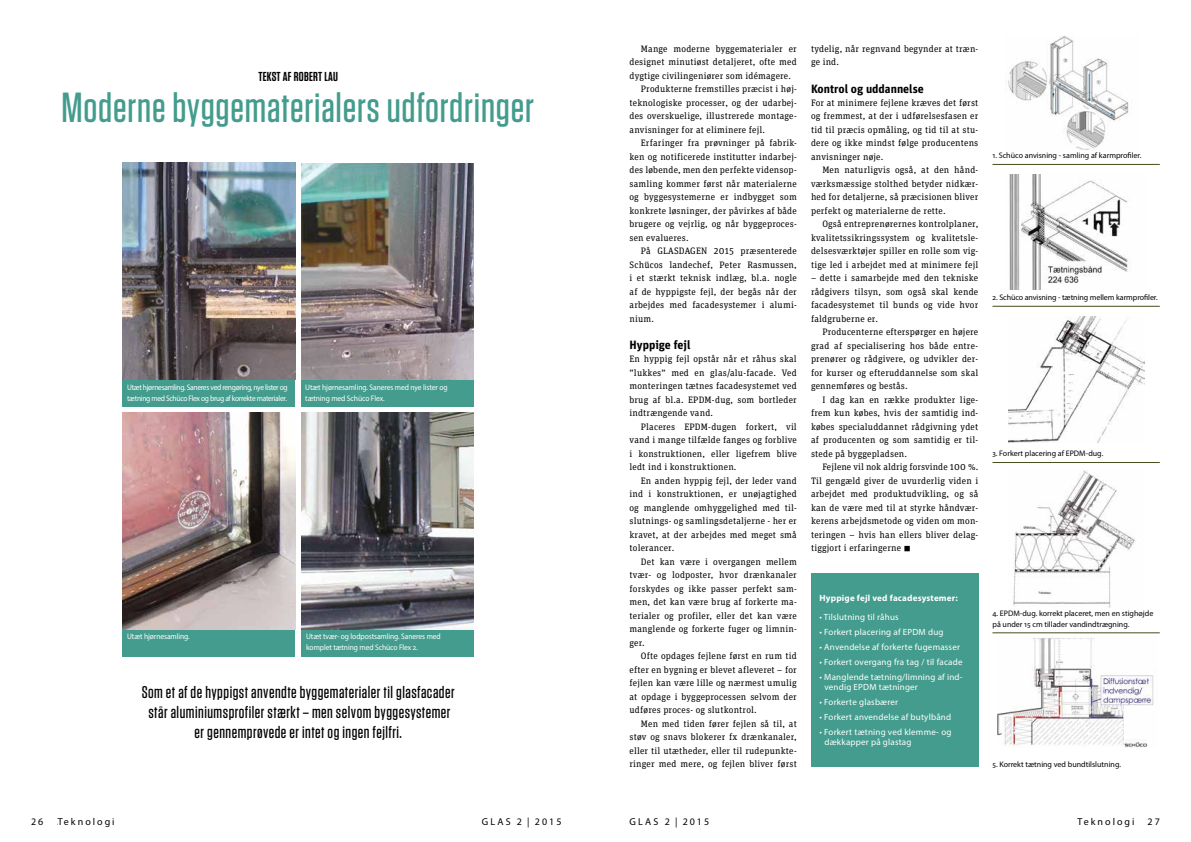
<style>
.page{position:relative;width:1191px;height:842px;background:#fff}
.page>*{position:absolute;margin:0;border:0;box-sizing:border-box;transform-origin:0 0}
.t1{font:500 42px "Tungsten";letter-spacing:.02em;color:#439c8d}
.t2{font:500 17px/20px "Tungsten";letter-spacing:.03em;color:#000;text-align:center}
.t3{font:600 13px "Tungsten";letter-spacing:.02em;color:#000}
.t4{font:700 12px "Unit Pro";color:#000}
.t5{font:10px "Myriad Pro";letter-spacing:.2em;color:#000}
.t6{font:9.3px/13.5px "Unit Slab Pro";letter-spacing:.02em;color:#000;text-align:justify}
.t7{font:9px/10px "Myriad Pro";letter-spacing:.02em;color:#fff}
.t8{font:700 9px "Myriad Pro";letter-spacing:.02em;color:#fff}
.t9{font:8px/11px "Myriad Pro";color:#000}
.t10{font:8px/11px "Myriad Pro";letter-spacing:-.01em;color:#fff;scale:.94 1}
.t11{font:8px/11px "Myriad Pro";letter-spacing:-.04em;color:#fff;scale:.94 1}
</style>
<div class="page">
<div style="left:811px;top:574px;width:167px;height:193px;background:#439c8d"></div>
<div style="left:122px;top:379px;width:173px;height:28px;background:#439c8d"></div>
<div style="left:301px;top:379px;width:173px;height:28px;background:#439c8d"></div>
<div style="left:301px;top:629px;width:173px;height:28px;background:#439c8d"></div>
<div style="left:122px;top:629px;width:173px;height:28px;background:#439c8d"></div>
<img style="left:1008px;top:36px;width:121px;height:115px">
<img style="left:1009px;top:174px;width:122px;height:115px">
<img style="left:1008px;top:317px;width:136px;height:126px">
<img style="left:1013px;top:470px;width:122px;height:138px">
<hr style="left:992px;top:164px;width:167px;height:1px;background:#444f1d">
<hr style="left:992px;top:306px;width:167px;height:1px;background:#444f1d">
<hr style="left:992px;top:462px;width:167px;height:1px;background:#444f1d">
<hr style="left:992px;top:633px;width:167px;height:1px;background:#444f1d">
<img style="left:997px;top:638px;width:161px;height:109px">
<img style="left:122px;top:162px;width:173px;height:217px">
<img style="left:301px;top:163px;width:173px;height:216px">
<img style="left:301px;top:412px;width:173px;height:217px">
<img style="left:122px;top:412px;width:173px;height:217px">
<h3 class="t3" style="left:258px;top:70px;width:81px">TEKST AF ROBERT LAU</h3>
<h1 class="t1" style="left:61px;top:85px;width:474px">Moderne byggematerialers udfordringer</h1>
<p class="t11" style="left:127px;top:382px;width:172px">Utæt hjørnesamling. Saneres ved rengøring, nye lister og tætning med Schüco Flex og brug af korrekte materialer.</p>
<p class="t10" style="left:305px;top:382px;width:153px">Utæt hjørnesamling. Saneres med nye lister og tætning med Schüco Flex.</p>
<p class="t10" style="left:127px;top:631px;width:68px">Utæt hjørnesamling.</p>
<p class="t10" style="left:306px;top:631px;width:145px">Utæt tvær- og lodpostsamling. Saneres med komplet tætning med Schüco Flex 2.</p>
<h2 class="t2" style="left:142px;top:682px;width:314px">Som et af de hyppigst anvendte byggematerialer til glasfacader står aluminiumsprofiler stærkt – men selvom byggesystemer er gennemprøvede er intet og ingen fejlfri.</h2>
<p class="t6" style="left:641px;top:41px;width:157px">Mange moderne byggematerialer er</p>
<p class="t6" style="left:629px;top:55px;width:169px">designet minutiøst detaljeret, ofte med</p>
<p class="t6" style="left:629px;top:68px;width:163px">dygtige civilingeniører som idémagere.</p>
<p class="t6" style="left:641px;top:82px;width:157px">Produkterne fremstilles præcist i høj-</p>
<p class="t6" style="left:629px;top:95px;width:169px">teknologiske processer, og der udarbej-</p>
<p class="t6" style="left:629px;top:109px;width:169px">des overskuelige, illustrerede montage-</p>
<p class="t6" style="left:629px;top:122px;width:137px">anvisninger for at eliminere fejl.</p>
<p class="t6" style="left:641px;top:136px;width:157px">Erfaringer fra prøvninger på fabrik-</p>
<p class="t6" style="left:629px;top:149px;width:169px">ken og notificerede institutter indarbej-</p>
<p class="t6" style="left:629px;top:163px;width:169px">des løbende, men den perfekte vidensop-</p>
<p class="t6" style="left:629px;top:176px;width:169px">samling kommer først når materialerne</p>
<p class="t6" style="left:629px;top:190px;width:169px">og byggesystemerne er indbygget som</p>
<p class="t6" style="left:629px;top:203px;width:169px">konkrete løsninger, der påvirkes af både</p>
<p class="t6" style="left:629px;top:217px;width:169px">brugere og vejrlig, og når byggeproces-</p>
<p class="t6" style="left:629px;top:230px;width:61px">sen evalueres.</p>
<p class="t6" style="left:641px;top:244px;width:157px">På GLASDAGEN 2015 præsenterede</p>
<p class="t6" style="left:629px;top:257px;width:169px">Schücos landechef, Peter Rasmussen,</p>
<p class="t6" style="left:629px;top:271px;width:169px">i et stærkt teknisk indlæg, bl.a. nogle</p>
<p class="t6" style="left:629px;top:284px;width:169px">af de hyppigste fejl, der begås når der</p>
<p class="t6" style="left:629px;top:298px;width:169px">arbejdes med facadesystemer i alumi-</p>
<p class="t6" style="left:629px;top:311px;width:26px">nium.</p>
<p class="t4" style="left:629px;top:337px;width:62px">Hyppige fejl</p>
<p class="t6" style="left:629px;top:352px;width:169px">En hyppig fejl opstår når et råhus skal ”lukkes” med en glas/alu-facade. Ved monteringen tætnes facadesystemet ved brug af bl.a. EPDM-dug, som bortleder indtrængende vand.</p>
<p class="t6" style="left:629px;top:419px;width:169px;text-indent:11px">Placeres EPDM-dugen forkert, vil vand i mange tilfælde fanges og forblive i konstruktionen, eller ligefrem blive ledt ind i konstruktionen.</p>
<p class="t6" style="left:629px;top:473px;width:169px;text-indent:11px">En anden hyppig fejl, der leder vand ind i konstruktionen, er unøjagtighed og manglende omhyggelighed med til&shy;slutnings- og samlingsdetaljerne - her er kravet, at der arbejdes med meget små tolerancer.</p>
<p class="t6" style="left:629px;top:554px;width:169px;text-indent:11px">Det kan være i overgangen mellem tvær- og lodposter, hvor drænkanaler forskydes og ikke passer perfekt sam&shy;men, det kan være brug af forkerte ma&shy;terialer og profiler, eller det kan være manglende og forkerte fuger og limnin&shy;ger.</p>
<p class="t6" style="left:629px;top:649px;width:169px;text-indent:11px">Ofte opdages fejlene først en rum tid efter en bygning er blevet afleveret – for fejlen kan være lille og nærmest umulig at opdage i byggeprocessen selvom der udføres proces- og slutkontrol.</p>
<p class="t6" style="left:629px;top:716px;width:169px;text-indent:11px">Men med tiden fører fejlen så til, at støv og snavs blokerer fx drænkanaler, eller til utætheder, eller til rudepunkte&shy;ringer med mere, og fejlen bliver først</p>
<p class="t6" style="left:811px;top:41px;width:169px">tydelig, når regnvand begynder at træn&shy;ge ind.</p>
<p class="t4" style="left:811px;top:81px;width:114px">Kontrol og uddannelse</p>
<p class="t6" style="left:811px;top:95px;width:169px">For at minimere fejlene kræves det først og fremmest, at der i udførelsesfasen er tid til præcis opmåling, og tid til at stu&shy;dere og ikke mindst følge producentens anvisninger nøje.</p>
<p class="t6" style="left:811px;top:163px;width:169px;text-indent:11px">Men naturligvis også, at den hånd&shy;værksmæssige stolthed betyder nidkær&shy;hed for detaljerne, så præcisionen bliver perfekt og materialerne de rette.</p>
<p class="t6" style="left:811px;top:217px;width:169px;text-indent:11px">Også entreprenørernes kontrolplaner, kvalitetssikringssystem og kvalitetsle&shy;delsesværktøjer spiller en rolle som vig&shy;tige led i arbejdet med at minimere fejl</p>
<p class="t6" style="left:811px;top:271px;width:169px">– dette i samarbejde med den tekniske rådgivers tilsyn, som også skal kende facadesystemet til bunds og vide hvor faldgruberne er.</p>
<p class="t6" style="left:811px;top:325px;width:169px;text-indent:11px">Producenterne efterspørger en højere grad af specialisering hos både entre&shy;prenører og rådgivere, og udvikler der&shy;for kurser og efteruddannelse som skal gennemføres og bestås.</p>
<p class="t6" style="left:811px;top:392px;width:169px;text-indent:11px">I dag kan en række produkter lige&shy;frem kun købes, hvis der samtidig ind&shy;købes specialuddannet rådgivning ydet af producenten og som samtidig er til&shy;stede på byggepladsen.</p>
<p class="t6" style="left:811px;top:460px;width:169px;text-indent:11px">Fejlene vil nok aldrig forsvinde 100 %.<br>Til gengæld giver de uvurderlig viden i arbejdet med produktudvikling, og så kan de være med til at styrke håndvær&shy;kerens arbejdsmetode og viden om mon&shy;teringen – hvis han ellers bliver delag&shy;tiggjort i erfaringerne ■</p>
<p class="t8" style="left:819px;top:592px;width:140px">Hyppige fejl ved facadesystemer:</p>
<p class="t7" style="left:819px;top:612px;width:81px">• Tilslutning til råhus</p>
<p class="t7" style="left:819px;top:627px;width:126px">• Forkert placering af EPDM dug</p>
<p class="t7" style="left:819px;top:642px;width:142px">• Anvendelse af forkerte fugemasser</p>
<p class="t7" style="left:819px;top:657px;width:144px">• Forkert overgang fra tag / til facade</p>
<p class="t7" style="left:824px;top:672px;width:140px;text-indent:-5px">• Manglende tætning/limning af ind&shy;vendig EPDM tætninger</p>
<p class="t7" style="left:819px;top:697px;width:80px">• Forkerte glasbærer</p>
<p class="t7" style="left:819px;top:712px;width:133px">• Forkert anvendelse af butylbånd</p>
<p class="t7" style="left:824px;top:727px;width:128px;text-indent:-5px">• Forkert tætning ved klemme- og dækkapper på glastag</p>
<p class="t9" style="left:992px;top:150px;width:150px">1. Schüco anvisning - samling af karmprofiler.</p>
<p class="t9" style="left:992px;top:292px;width:167px">2. Schüco anvisning - tætning mellem karmprofiler.</p>
<p class="t9" style="left:992px;top:448px;width:112px">3. Forkert placering af EPDM-dug.</p>
<p class="t9" style="left:992px;top:608px;width:162px">4. EPDM-dug. korrekt placeret, men en stighøjde på under 15 cm tillader vandindtrægning.</p>
<p class="t9" style="left:992px;top:759px;width:130px">5. Korrekt tætning ved bundtilslutning.</p>
<p class="t5" style="left:31px;top:815px;width:14px">26</p>
<p class="t5" style="left:57px;top:815px;width:61px">Ar itektur</p>
<p class="t5" style="left:482px;top:815px;width:81px">GLAS 2 | 2015</p>
<p class="t5" style="left:629px;top:815px;width:81px">GLAS 2 | 2015</p>
<p class="t5" style="left:1073px;top:815px;width:61px">Arkitektur</p>
<p class="t5" style="left:1147px;top:815px;width:14px">27</p>
<p class="t5" style="left:58px;top:815px;width:58px">Teknologi</p>
<p class="t5" style="left:1077px;top:815px;width:58px">Teknologi</p>
</div>
